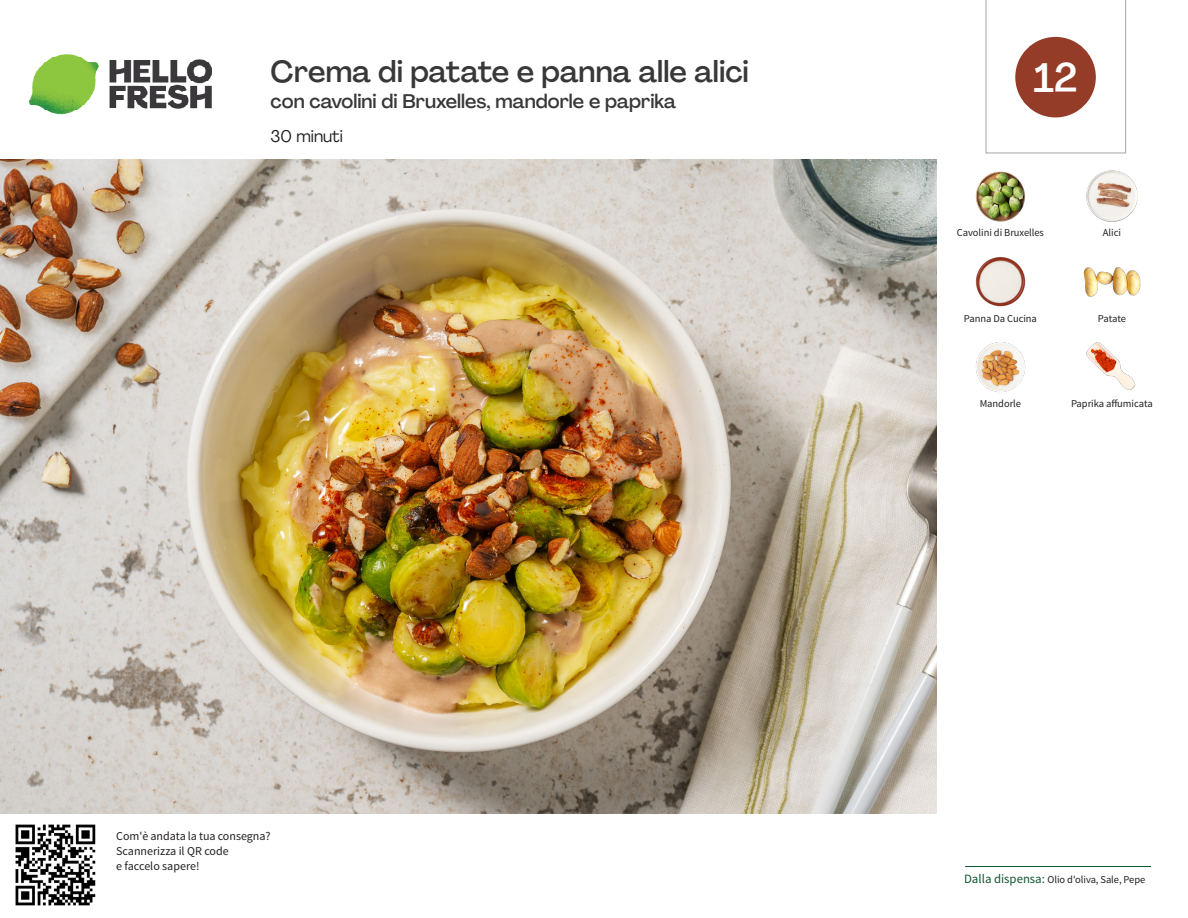
<style>
.page{position:relative;width:1188px;height:918px;background:#fff}
.page>*{position:absolute;margin:0;border:0;box-sizing:border-box;transform-origin:0 0}
._24_Recipe_Nr_Bag{font:500 40.5px "Agrandir";color:#fff}
._15_Titel_UK{font:500 30px "Agrandir";color:#383839}
._15_Titel_UK-2{font:500 19.5px "Agrandir";color:#383839}
._02_Box_Type{font:16.5px "Agrandir";color:#231f20}
._06_Before_Start{font:12px/15px "Source Sans Pro";color:#231f20}
._18_FRONT_ingredient{font:10.5px "Source Sans Pro";letter-spacing:-.005em;color:#231f20}
.t1{font:10.5px "Source Sans Variable";letter-spacing:-.005em;color:#231f20}
.s1{font-family:"Source Sans Pro";font-size:12.75px;color:#0e572c}
</style>
<div class="page">
<img style="left:30px;top:54px;width:181px;height:61px">
<hr style="left:965px;top:866px;width:186px;height:1px;background:#0e572c">
<img style="left:0;top:159px;width:936px;height:655px">
<img style="left:1086px;top:171px;width:51px;height:51px">
<img style="left:975px;top:171px;width:50px;height:51px">
<img style="left:1083px;top:267px;width:58px;height:30px">
<img style="left:975px;top:257px;width:51px;height:50px">
<img style="left:1086px;top:342px;width:50px;height:48px">
<img style="left:975px;top:342px;width:51px;height:51px">
<img style="left:15px;top:824px;width:81px;height:82px">
<svg style="left:985px;top:0;width:141px;height:154px"></svg>
<p class="_15_Titel_UK" style="left:271px;top:53px;width:480px">Crema di patate e panna alle alici</p>
<p class="_15_Titel_UK-2" style="left:271px;top:89px;width:407px">con cavolini di Bruxelles, mandorle e paprika</p>
<p class="_02_Box_Type" style="left:271px;top:126px;width:74px">30 minuti</p>
<p class="_06_Before_Start" style="left:116px;top:829px;width:156px">Com'è andata la tua consegna?<br>Scannerizza il QR code<br>e faccelo sapere!</p>
<p class="_24_Recipe_Nr_Bag" style="left:1034px;top:53px;width:46px">12</p>
<p class="_18_FRONT_ingredient" style="left:957px;top:226px;width:89px">Cavolini di Bruxelles</p>
<p class="_18_FRONT_ingredient" style="left:1103px;top:226px;width:20px">Alici</p>
<p class="_18_FRONT_ingredient" style="left:964px;top:312px;width:75px">Panna Da Cucina</p>
<p class="_18_FRONT_ingredient" style="left:1098px;top:312px;width:30px">Patate</p>
<p class="_18_FRONT_ingredient" style="left:980px;top:397px;width:43px">Mandorle</p>
<p class="_18_FRONT_ingredient" style="left:1071px;top:397px;width:83px">Paprika affumicata</p>
<p class="t1" style="left:964px;top:873px;width:183px"><span class="s1">Dalla dispensa:</span> Olio d'oliva, Sale, Pepe</p>
</div>
